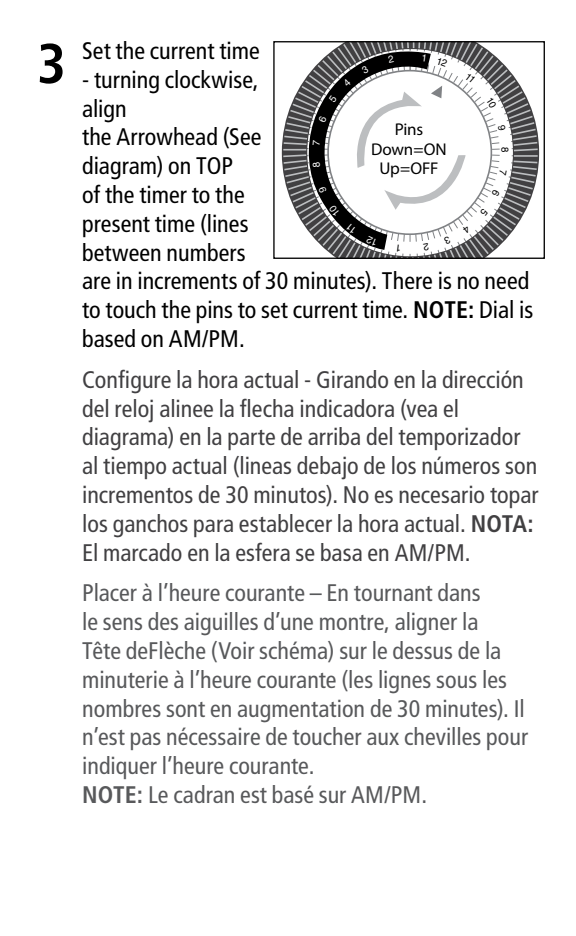
<style>
.page{position:relative;width:576px;height:936px;background:#fff}
.page>*{position:absolute;margin:0;border:0;box-sizing:border-box;transform-origin:0 0}
.t1{font:700 condensed 56px "Frutiger LT Std";color:#000}
.t2{font:condensed 24px/28.8px "Frutiger LT Std";color:#58595b}
.t3{font:condensed 24px/28.8px "Frutiger LT Std";color:#414042}
.t4{font:condensed 24px/28.8px "Frutiger LT Std";color:#000}
.t5{font:17.2px/20px "Myriad Pro";letter-spacing:-.015em;color:#000;text-align:center}
.s1{font-weight:700}
</style>
<div class="page">
<svg style="left:274px;top:42px;width:270px;height:216px"></svg>
<h1 class="t1" style="left:37px;top:30px;width:31px">3</h1>
<p class="t4" style="left:82px;top:37px;width:179px">Set the current time</p>
<p class="t4" style="left:82px;top:65px;width:453px">- turning clockwise,<br>align<br>the Arrowhead (See<br>diagram) on TOP<br>of the timer to the<br>present time (lines<br>between numbers<br>are in increments of 30 minutes). There is no need to touch the pins to set current time. <span class="s1">NOTE:</span> Dial is based on AM/PM.</p>
<p class="t3" style="left:82px;top:365px;width:458px">Configure la hora actual - Girando en la dirección del reloj alinee la flecha indicadora (vea el diagrama) en la parte de arriba del temporizador al tiempo actual (lineas debajo de los números son incrementos de 30 minutos). No es necesario topar los ganchos para establecer la hora actual. <span class="s1">NOTA:<br></span>El marcado en la esfera se basa en AM/PM.</p>
<p class="t2" style="left:82px;top:579px;width:448px">Placer à l’heure courante – En tournant dans<br>le sens des aiguilles d’une montre, aligner la<br>Tête deFlèche (Voir schéma) sur le dessus de la minuterie à l’heure courante (les lignes sous les nombres sont en augmentation de 30 minutes). Il n’est pas nécessaire de toucher aux chevilles pour indiquer l’heure courante.<br><span class="s1">NOTE:</span> Le cadran est basé sur AM/PM.</p>
<p class="t5" style="left:371px;top:119px;width:77px">Pins<br>Down=ON<br>Up=OFF</p>
</div>
